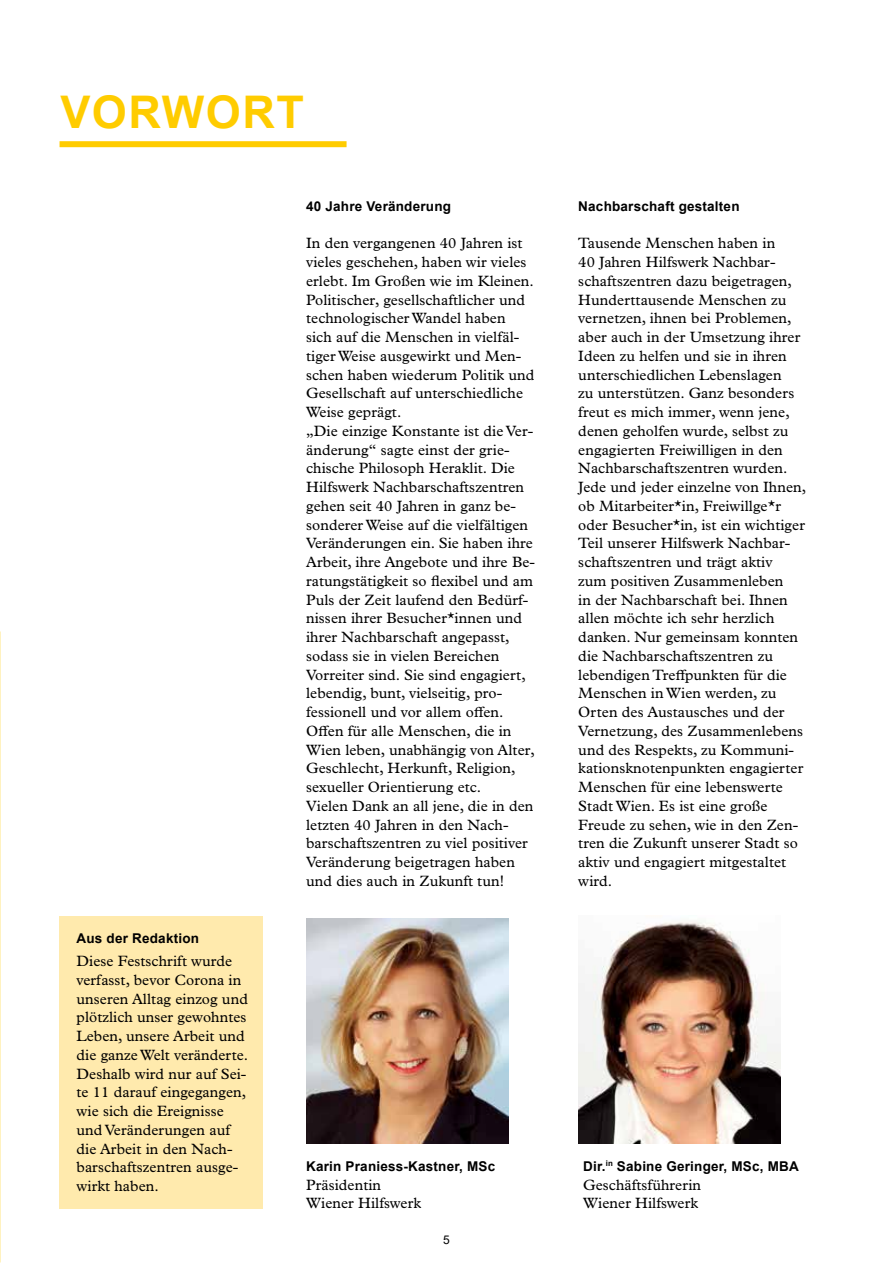
<style>
.page{position:relative;width:893px;height:1263px;background:#fff}
.page>*{position:absolute;margin:0;border:0;box-sizing:border-box;transform-origin:0 0}
.t1{font:700 45px "Arial";letter-spacing:.035em;color:#fc0}
.t2{font:15px/18.8px "Plantin MT Std";letter-spacing:.005em;color:#000}
.t3{font:700 13.5px "Arial";letter-spacing:.015em;color:#000}
.t4{font:12px "Arial";color:#000}
</style>
<div class="page">
<img style="left:0;top:631px;width:1px;height:632px">
<img style="left:578px;top:921px;width:202px;height:222px">
<img style="left:306px;top:918px;width:202px;height:225px">
<div style="left:60px;top:141px;width:287px;height:6px;background:#fc0"></div>
<div style="left:60px;top:916px;width:203px;height:292px;background:#ffeaad"></div>
<h1 class="t1" style="left:60px;top:81px;width:245px">VORWORT</h1>
<p class="t3" style="left:77px;top:929px;width:124px">Aus der Redaktion</p>
<p class="t2" style="left:77px;top:952px;width:173px">Diese Festschrift wurde verfasst, bevor Corona in unseren Alltag einzog und plötzlich unser gewohntes<br>Leben, unsere Arbeit und die ganze Welt veränderte.<br>Deshalb wird nur auf Sei&shy;te 11 darauf eingegangen, wie sich die Ereignisse und Veränderungen auf die Arbeit in den Nach&shy;barschaftszentren ausge&shy;wirkt haben.</p>
<p class="t3" style="left:306px;top:197px;width:146px">40 Jahre Veränderung</p>
<p class="t2" style="left:306px;top:234px;width:230px">In den vergangenen 40 Jahren ist vieles geschehen, haben wir vieles erlebt. Im Großen wie im Kleinen.<br>Politischer, gesellschaftlicher und technologischer Wandel haben sich auf die Menschen in vielfäl&shy;tiger Weise ausgewirkt und Men&shy;schen haben wiederum Politik und<br>Gesellschaft auf unterschiedliche<br>Weise geprägt.<br>„Die einzige Konstante ist die Ver&shy;änderung“ sagte einst der grie&shy;chische Philosoph Heraklit. Die<br>Hilfswerk Nachbarschaftszentren gehen seit 40 Jahren in ganz be&shy;sonderer Weise auf die vielfältigen<br>Veränderungen ein. Sie haben ihre<br>Arbeit, ihre Angebote und ihre Be&shy;ratungstätigkeit so flexibel und am<br>Puls der Zeit laufend den Bedürf&shy;nissen ihrer Besucher*innen und ihrer Nachbarschaft angepasst, sodass sie in vielen Bereichen<br>Vorreiter sind. Sie sind engagiert, lebendig, bunt, vielseitig, pro&shy;fessionell und vor allem offen.<br>Offen für alle Menschen, die in<br>Wien leben, unabhängig von Alter,<br>Geschlecht, Herkunft, Religion, sexueller Orientierung etc.<br>Vielen Dank an all jene, die in den letzten 40 Jahren in den Nach&shy;barschaftszentren zu viel positiver<br>Veränderung beigetragen haben und dies auch in Zukunft tun!</p>
<p class="t3" style="left:306px;top:1156px;width:191px">Karin Praniess-Kastner, MSc</p>
<p class="t2" style="left:306px;top:1175px;width:116px">Präsidentin<br>Wiener Hilfswerk</p>
<p class="t4" style="left:443px;top:1231px;width:8px">5</p>
<p class="t3" style="left:578px;top:197px;width:163px">Nachbarschaft gestalten</p>
<p class="t2" style="left:578px;top:234px;width:229px">Tausende Menschen haben in<br>40 Jahren Hilfswerk Nachbar&shy;schaftszentren dazu beigetragen,<br>Hunderttausende Menschen zu vernetzen, ihnen bei Problemen, aber auch in der Umsetzung ihrer<br>Ideen zu helfen und sie in ihren unterschiedlichen Lebenslagen<br>zu unterstützen. Ganz besonders freut es mich immer, wenn jene, denen geholfen wurde, selbst zu engagierten Freiwilligen in den<br>Nachbarschaftszentren wurden.<br>Jede und jeder einzelne von Ihnen, ob Mitarbeiter*in, Freiwillge*r oder Besucher*in, ist ein wichtiger<br>Teil unserer Hilfswerk Nachbar&shy;schaftszentren und trägt aktiv<br>zum positiven Zusammenleben<br>in der Nachbarschaft bei. Ihnen allen möchte ich sehr herzlich danken. Nur gemeinsam konnten die Nachbarschaftszentren zu lebendigen Treffpunkten für die<br>Menschen in Wien werden, zu<br>Orten des Austausches und der<br>Vernetzung, des Zusammenlebens und des Respekts, zu Kommuni&shy;kationsknotenpunkten engagierter<br>Menschen für eine lebenswerte<br>Stadt Wien. Es ist eine große<br>Freude zu sehen, wie in den Zen&shy;tren die Zukunft unserer Stadt so aktiv und engagiert mitgestaltet wird.</p>
<p class="t3" style="left:583px;top:1156px;width:217px">Dir.<sup>in</sup> Sabine Geringer, MSc, MBA</p>
<p class="t2" style="left:583px;top:1175px;width:119px">Geschäftsführerin<br>Wiener Hilfswerk</p>
</div>
